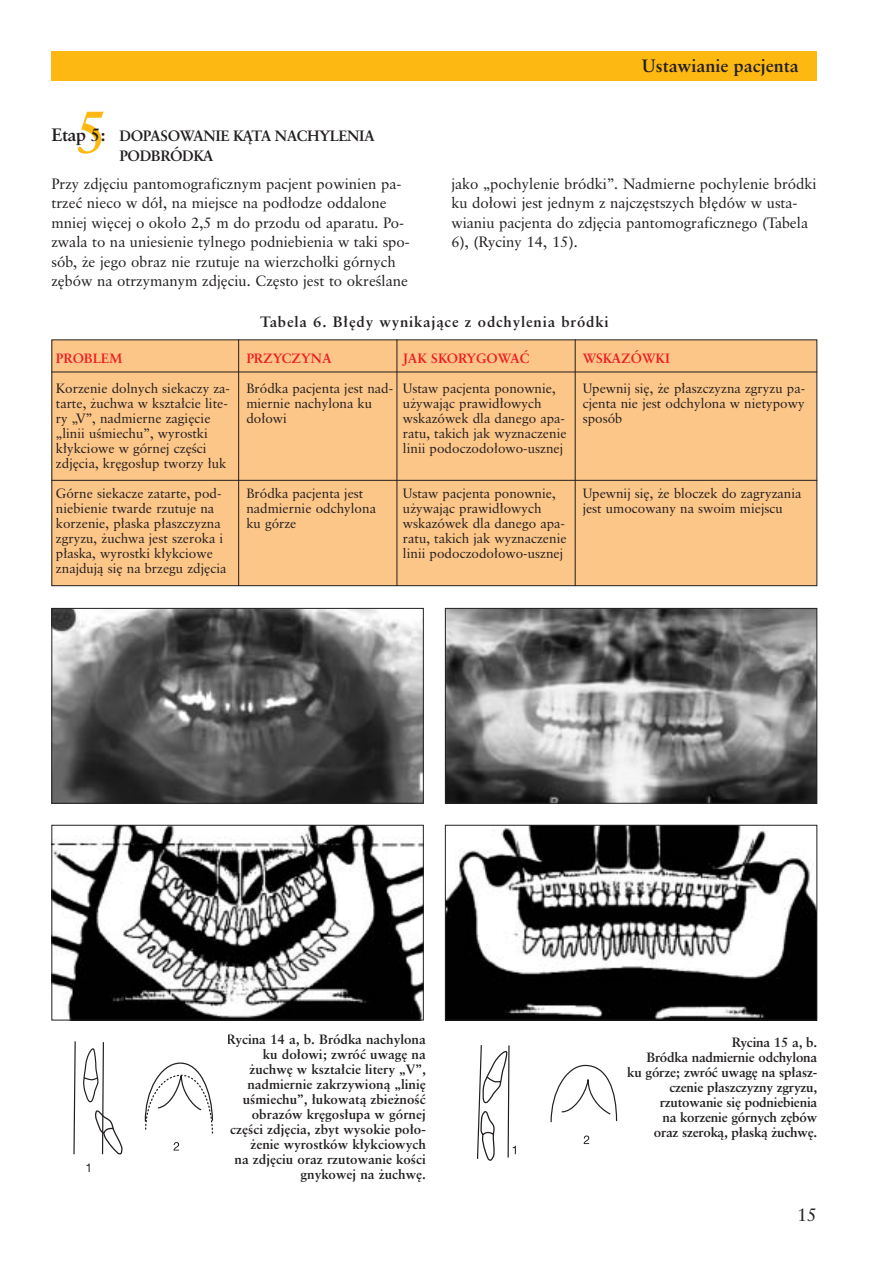
<style>
.page{position:relative;width:893px;height:1263px;background:#fff}
.page>*{position:absolute;margin:0;border:0;box-sizing:border-box;transform-origin:0 0}
.t1{font:700 60px "Classical Garamond PL";color:#fdb812}
.t2{font:700 18px "Classical Garamond PL";color:#231f1f}
.t3{font:18px "Classical Garamond PL";color:#231f1f}
.t4{font:15px/19.5px "Classical Garamond PL";color:#231f1f}
.t5{font:700 15px "Classical Garamond PL";letter-spacing:.055em;color:#231f1f}
.t6{font:700 15px/19.5px "Classical Garamond PL";letter-spacing:-.03em;color:#231f1f}
.t7{font:13.5px/15px "Classical Garamond PL";color:#231f1f}
.t8{font:700 13.5px/15px "Classical Garamond PL";color:#231f1f;text-align:right}
.t9{font:700 13.5px "Classical Garamond PL";color:#ee1c24}
</style>
<div class="page">
<div style="left:51px;top:51px;width:766px;height:30px;background:#fdb812"></div>
<img style="left:53px;top:610px;width:368px;height:192px">
<div style="left:51px;top:608px;width:372px;height:196px;border:1px solid #231f1f"></div>
<img style="left:447px;top:610px;width:368px;height:192px">
<div style="left:445px;top:608px;width:372px;height:196px;border:1px solid #231f1f"></div>
<img style="left:53px;top:827px;width:368px;height:191px">
<div style="left:51px;top:825px;width:372px;height:195px;border:1px solid #231f1f"></div>
<img style="left:447px;top:827px;width:368px;height:191px">
<div style="left:445px;top:825px;width:372px;height:195px;border:1px solid #231f1f"></div>
<div style="left:52px;top:340px;width:764px;height:246px;background:#fdc689"></div>
<div style="left:51px;top:339px;width:766px;height:247px;border:1px solid #231f1f"></div>
<hr style="left:238px;top:339px;width:1px;height:247px;background:#231f1f">
<hr style="left:575px;top:339px;width:1px;height:247px;background:#231f1f">
<hr style="left:51px;top:480px;width:766px;height:1px;background:#231f1f">
<hr style="left:51px;top:372px;width:766px;height:1px;background:#231f1f">
<hr style="left:396px;top:339px;width:1px;height:247px;background:#231f1f">
<svg style="left:144px;top:1062px;width:69px;height:72px"></svg>
<svg style="left:73px;top:1041px;width:3px;height:114px"></svg>
<svg style="left:83px;top:1042px;width:40px;height:113px"></svg>
<svg style="left:86px;top:1163px;width:4px;height:9px"></svg>
<svg style="left:173px;top:1142px;width:6px;height:9px"></svg>
<svg style="left:550px;top:1065px;width:67px;height:58px"></svg>
<svg style="left:476px;top:1045px;width:40px;height:116px"></svg>
<svg style="left:583px;top:1136px;width:6px;height:8px"></svg>
<h1 class="t1" style="left:75px;top:110px;width:35px">5</h1>
<h2 class="t2" style="left:51px;top:128px;width:56px">Etap 5:</h2>
<p class="t6" style="left:119px;top:128px;width:257px">DOPASOWANIE KÑTA NACHYLENIA<br>PODBRÓDKA</p>
<p class="t4" style="left:51px;top:175px;width:360px">Przy zdj´ciu pantomograficznym pacjent powinien pa&shy;trzeç nieco w dó∏, na miejsce na pod∏odze oddalone mniej wi´cej o oko∏o 2,5 m do przodu od aparatu. Po&shy;zwala to na uniesienie tylnego podniebienia w taki spo&shy;sób, ˝e jego obraz nie rzutuje na wierzcho∏ki górnych z´bów na otrzymanym zdj´ciu. Cz´sto jest to okreÊlane</p>
<h2 class="t2" style="left:641px;top:60px;width:158px">Ustawianie pacjenta</h2>
<p class="t4" style="left:451px;top:175px;width:367px">jako „pochylenie bródki”. Nadmierne pochylenie bródki ku do∏owi jest jednym z najcz´stszych b∏´dów w usta&shy;wianiu pacjenta do zdj´cia pantomograficznego (Tabela 6), (Ryciny 14, 15).</p>
<p class="t9" style="left:56px;top:353px;width:68px">PROBLEM</p>
<p class="t7" style="left:56px;top:382px;width:176px">Korzenie dolnych siekaczy za&shy;tarte, ˝uchwa w kszta∏cie lite&shy;ry „V”, nadmierne zagi´cie „linii uÊmiechu”, wyrostki k∏ykciowe w górnej cz´Êci zdj´cia, kr´gos∏up tworzy ∏uk</p>
<p class="t7" style="left:56px;top:487px;width:172px">Górne siekacze zatarte, pod&shy;niebienie twarde rzutuje na korzenie, p∏aska p∏aszczyzna zgryzu, ˝uchwa jest szeroka i p∏aska, wyrostki k∏ykciowe znajdujà si´ na brzegu zdj´cia</p>
<p class="t5" style="left:260px;top:317px;width:350px">Tabela 6. B∏´dy wynikajàce z odchylenia bródki</p>
<p class="t9" style="left:582px;top:353px;width:89px">WSKAZÓWKI</p>
<p class="t7" style="left:582px;top:382px;width:224px;text-align:justify">Upewnij si´, ˝e p∏aszczyzna zgryzu pa&shy;cjenta nie jest odchylona w nietypowy sposób</p>
<p class="t9" style="left:403px;top:353px;width:128px">JAK SKORYGOWAå</p>
<p class="t7" style="left:403px;top:382px;width:165px">Ustaw pacjenta ponownie, u˝ywajàc prawid∏owych wskazówek dla danego apa&shy;ratu, takich jak wyznaczenie linii podoczodo∏owo-usznej</p>
<p class="t7" style="left:403px;top:487px;width:165px">Ustaw pacjenta ponownie, u˝ywajàc prawid∏owych wskazówek dla danego apa&shy;ratu, takich jak wyznaczenie linii podoczodo∏owo-usznej</p>
<p class="t9" style="left:246px;top:353px;width:87px">PRZYCZYNA</p>
<p class="t7" style="left:246px;top:382px;width:148px">Bródka pacjenta jest nad&shy;miernie nachylona ku do∏owi</p>
<p class="t7" style="left:246px;top:487px;width:131px">Bródka pacjenta jest nadmiernie odchylona ku górze</p>
<p class="t7" style="left:582px;top:487px;width:220px">Upewnij si´, ˝e bloczek do zagryzania jest umocowany na swoim miejscu</p>
<p class="t8" style="left:226px;top:1033px;width:201px">Rycina 14 a, b. Bródka nachylona ku do∏owi; zwróç uwag´ na ˝uchw´ w kszta∏cie litery „V”, nadmiernie zakrzywionà „lini´ uÊmiechu”, ∏ukowatà zbie˝noÊç obrazów kr´gos∏upa w górnej cz´Êci zdj´cia, zbyt wysokie po∏o-˝enie wyrostków k∏ykciowych<br>na zdj´ciu oraz rzutowanie koÊci gnykowej na ˝uchw´.</p>
<p class="t8" style="left:627px;top:1036px;width:191px">Rycina 15 a, b.<br>Bródka nadmiernie odchylona<br>ku górze; zwróç uwag´ na sp∏asz&shy;czenie p∏aszczyzny zgryzu, rzutowanie si´ podniebienia<br>na korzenie górnych z´bów<br>oraz szerokà, p∏askà ˝uchw´.</p>
<h2 class="t3" style="left:797px;top:1208px;width:22px">15</h2>
</div>
